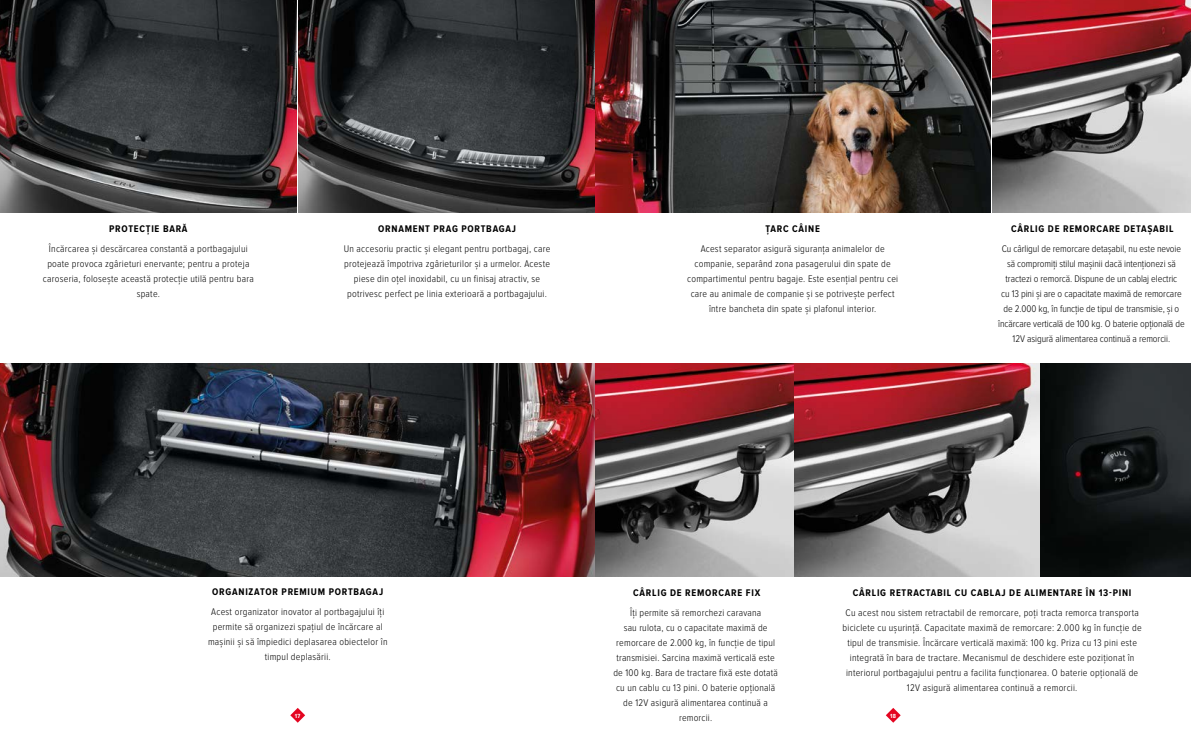
<style>
.page{position:relative;width:1191px;height:738px;background:#fff}
.page>*{position:absolute;margin:0;border:0;box-sizing:border-box;transform-origin:0 0}
.t1{font:300 10px/15px "Proxima Nova Cond";letter-spacing:.025em;color:#000;text-align:center}
.t2{font:300 10px/15px "Proxima Nova Cond";letter-spacing:-.005em;color:#000;text-align:center}
.t3{font:700 10px "Proxima Nova Cond";letter-spacing:.075em;color:#000}
.t4{font:700 6.1px "Proxima Nova Cond";color:#fff}
</style>
<div class="page">
<img style="left:0;top:363px;width:793px;height:212px">
<img style="left:0;top:0;width:297px;height:213px">
<img style="left:299px;top:0;width:691px;height:213px">
<img style="left:992px;top:0;width:199px;height:213px">
<img style="left:795px;top:363px;width:396px;height:212px">
<svg style="left:290px;top:708px;width:15px;height:14px"></svg>
<svg style="left:886px;top:708px;width:14px;height:14px"></svg>
<p class="t3" style="left:109px;top:223px;width:80px">PROTECȚIE BARĂ</p>
<p class="t1" style="left:43px;top:241px;width:212px">Încărcarea și descărcarea constantă a portbagajului poate provoca zgârieturi enervante; pentru a proteja caroseria, folosește această protecție utilă pentru bara spate.</p>
<p class="t3" style="left:378px;top:223px;width:139px">ORNAMENT PRAG PORTBAGAJ</p>
<p class="t1" style="left:344px;top:241px;width:208px">Un accesoriu practic și elegant pentru portbagaj, care protejează împotriva zgârieturilor și a urmelor. Aceste piese din oțel inoxidabil, cu un finisaj atractiv, se potrivesc perfect pe linia exterioară a portbagajului.</p>
<p class="t3" style="left:765px;top:223px;width:56px">ȚARC CÂINE</p>
<p class="t1" style="left:687px;top:241px;width:212px">Acest separator asigură siguranța animalelor de companie, separând zona pasagerului din spate de compartimentul pentru bagaje. Este esențial pentru cei care au animale de companie și se potrivește perfect între bancheta din spate și plafonul interior.</p>
<p class="t3" style="left:1011px;top:223px;width:164px">CÂRLIG DE REMORCARE DETAȘABIL</p>
<p class="t2" style="left:998px;top:241px;width:188px">Cu cârligul de remorcare detașabil, nu este nevoie să compromiți stilul mașinii dacă intenționezi să tractezi o remorcă. Dispune de un cablaj electric<br>cu 13 pini și are o capacitate maximă de remorcare de 2.000 kg, în funcție de tipul de transmisie, și o încărcare verticală de 100 kg. O baterie opțională de 12V asigură alimentarea continuă a remorcii.</p>
<p class="t3" style="left:633px;top:586px;width:128px">CÂRLIG DE REMORCARE FIX</p>
<p class="t1" style="left:613px;top:604px;width:166px">Îți permite să remorchezi caravana<br>sau rulota, cu o capacitate maximă de remorcare de 2.000 kg, în funcție de tipul transmisiei. Sarcina maximă verticală este de 100 kg. Bara de tractare fixă este dotată cu un cablu cu 13 pini. O baterie opțională de 12V asigură alimentarea continuă a remorcii.</p>
<p class="t3" style="left:853px;top:586px;width:280px">CÂRLIG RETRACTABIL CU CABLAJ DE ALIMENTARE ÎN 13-PINI</p>
<p class="t1" style="left:842px;top:604px;width:301px">Cu acest nou sistem retractabil de remorcare, poți tracta remorca transporta biciclete cu ușurinţă. Capacitate maximă de remorcare: 2.000 kg în funcţie de tipul de transmisie. Încărcare verticală maximă: 100 kg. Priza cu 13 pini este integrată în bara de tractare. Mecanismul de deschidere este poziţionat în interiorul portbagajului pentru a facilita funcţionarea. O baterie opţională de 12V asigură alimentarea continuă a remorcii.</p>
<p class="t3" style="left:212px;top:586px;width:172px">ORGANIZATOR PREMIUM PORTBAGAJ</p>
<p class="t1" style="left:208px;top:604px;width:181px">Acest organizator inovator al portbagajului îți permite să organizezi spațiul de încărcare al mașinii și să împiedici deplasarea obiectelor în timpul deplasării.</p>
<p class="t4" style="left:295px;top:711px;width:7px">17</p>
<p class="t4" style="left:890px;top:711px;width:7px">18</p>
</div>
